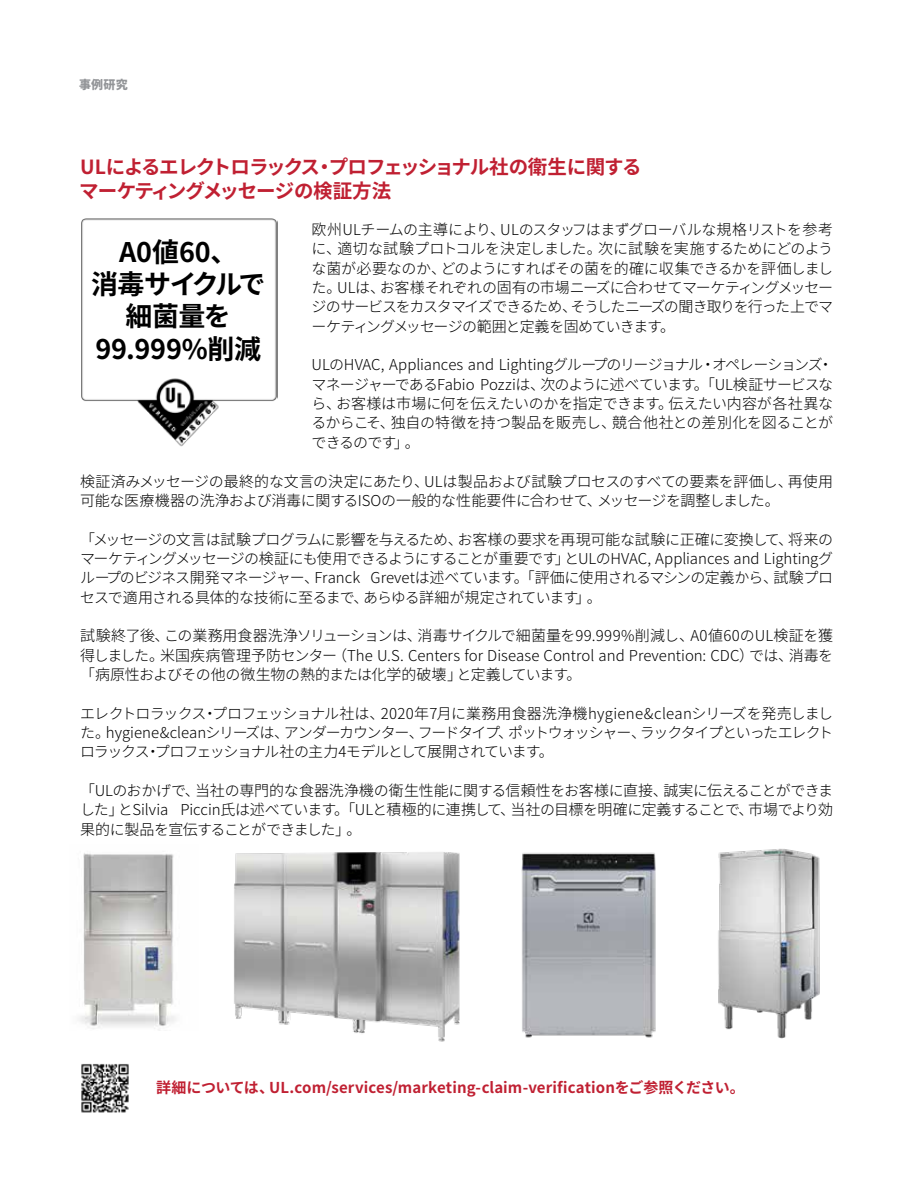
<style>
.page{position:relative;width:918px;height:1188px;background:#fff}
.page>*{position:absolute;margin:0;border:0;box-sizing:border-box;transform-origin:0 0}
.t1{font:700 27px/32.4px "Noto Sans CJ Kjp";letter-spacing:-.015em;color:#000;text-align:center}
.t2{font:700 19.5px/24px "Noto Sans CJ Kjp";letter-spacing:-.055em;color:#c02032}
.t3{font:300 15px/19.4px "Noto Sans CJ Kjp";letter-spacing:-.04em;color:#000;text-align:justify}
.t4{font:300 15px/19.4px "Noto Sans CJ Kjp";letter-spacing:-.02em;color:#000}
.t5{font:700 15px "Noto Sans CJ Kjp";letter-spacing:.005em;color:#c02032}
.t6{font:900 12px "Noto Sans CJ Kjp";color:#939598}
</style>
<div class="page">
<img style="left:718px;top:848px;width:102px;height:191px">
<img style="left:234px;top:852px;width:226px;height:190px">
<img style="left:79px;top:853px;width:97px;height:178px">
<img style="left:521px;top:852px;width:135px;height:186px">
<img style="left:82px;top:219px;width:196px;height:228px">
<img style="left:81px;top:1063px;width:48px;height:50px">
<div style="left:87px;top:240px;width:183px;height:136px;background:#fff"></div>
<p class="t6" style="left:79px;top:78px;width:50px">事例研究</p>
<h2 class="t2" style="left:79px;top:155px;width:564px">ULによるエレクトロラックス・プロフェッショナル社の衛生に関するマーケティングメッセージの検証方法</h2>
<p class="t3" style="left:312px;top:220px;width:523px">欧州ULチームの主導により、ULのスタッフはまずグローバルな規格リストを参考に、適切な試験プロトコルを決定しました。次に試験を実施するためにどのような菌が必要なのか、どのようにすればその菌を的確に収集できるかを評価しました。ULは、お客様それぞれの固有の市場ニーズに合わせてマーケティングメッセージのサービスをカスタマイズできるため、そうしたニーズの聞き取りを行った上でマーケティングメッセージの範囲と定義を固めていきます。</p>
<p class="t3" style="left:312px;top:356px;width:523px">ULのHVAC, Appliances and Lightingグループのリージョナル・オペレーションズ・マネージャーであるFabio Pozziは、次のように述べています。「UL検証サービスなら、お客様は市場に何を伝えたいのかを指定できます。伝えたい内容が各社異なるからこそ、独自の特徴を持つ製品を販売し、競合他社との差別化を図ることができるのです」。</p>
<p class="t4" style="left:80px;top:472px;width:755px">検証済みメッセージの最終的な文言の決定にあたり、ULは製品および試験プロセスのすべての要素を評価し、再使用可能な医療機器の洗浄および消毒に関するISOの一般的な性能要件に合わせて、メッセージを調整しました。</p>
<p class="t3" style="left:80px;top:530px;width:755px">「メッセージの文言は試験プログラムに影響を与えるため、お客様の要求を再現可能な試験に正確に変換して、将来のマーケティングメッセージの検証にも使用できるようにすることが重要です」とULのHVAC, Appliances and Lightingグループのビジネス開発マネージャー、Franck Grevetは述べています。「評価に使用されるマシンの定義から、試験プロセスで適用される具体的な技術に至るまで、あらゆる詳細が規定されています」。</p>
<p class="t3" style="left:80px;top:626px;width:755px">試験終了後、この業務用食器洗浄ソリューションは、消毒サイクルで細菌量を99.999%削減し、A0値60のUL検証を獲得しました。米国疾病管理予防センター（The U.S. Centers for Disease Control and Prevention: CDC）では、消毒を「病原性およびその他の微生物の熱的または化学的破壊」と定義しています。</p>
<p class="t3" style="left:80px;top:704px;width:755px">エレクトロラックス・プロフェッショナル社は、2020年7月に業務用食器洗浄機hygiene&amp;cleanシリーズを発売しました。hygiene&amp;cleanシリーズは、アンダーカウンター、フードタイプ、ポットウォッシャー、ラックタイプといったエレクトロラックス・プロフェッショナル社の主力4モデルとして展開されています。</p>
<p class="t3" style="left:80px;top:781px;width:755px">「ULのおかげで、当社の専門的な食器洗浄機の衛生性能に関する信頼性をお客様に直接、誠実に伝えることができました」とSilvia Piccin氏は述べています。「ULと積極的に連携して、当社の目標を明確に定義することで、市場でより効果的に製品を宣伝することができました」。</p>
<h1 class="t1" style="left:91px;top:236px;width:176px">A0値60、<br>消毒サイクルで細菌量を<br>99.999%削減</h1>
<p class="t5" style="left:156px;top:1079px;width:590px">詳細については、UL.com/services/marketing-claim-verificationをご参照ください。</p>
</div>
